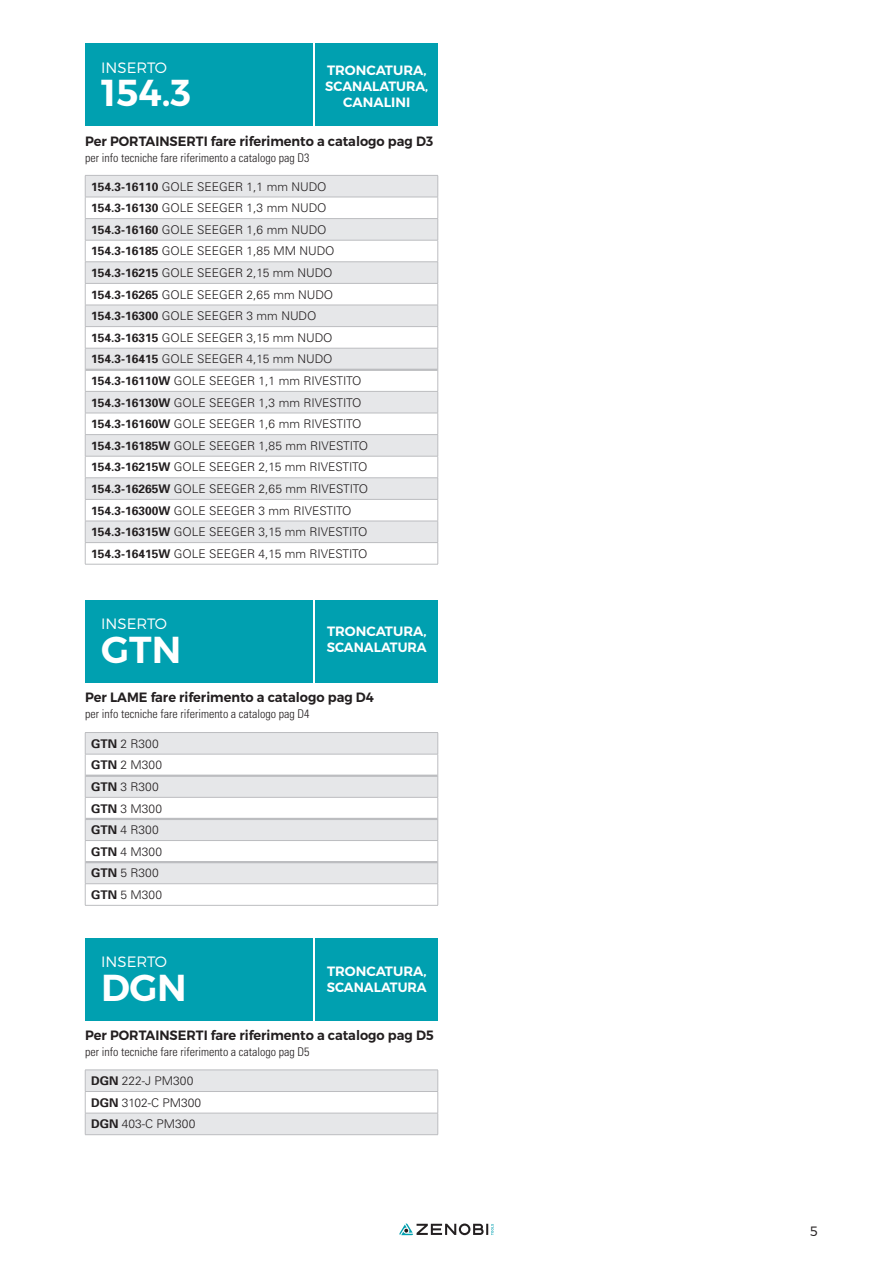
<style>
.page{position:relative;width:893px;height:1263px;background:#fff}
.page>*{position:absolute;margin:0;border:0;box-sizing:border-box;transform-origin:0 0}
.t1{font:600 37.5px "Montserrat";color:#fff}
.t2{font:300 15px "Montserrat";color:#fff}
.t3{font:600 13.5px "Montserrat";color:#231f20;scale:.96 1}
.t4{font:600 13.5px "Montserrat";color:#fff}
.t5{font:600 13.5px "Montserrat";color:#fff;scale:.96 1}
.t6{font:300 13.5px "Montserrat";color:#231f20}
.t7{font:300 12px "Univers LT Std";color:#231f20}
.t8{font:300 condensed 12px "Univers LT Std";color:#231f20}
.s1{font-family:"Univers 65";font-weight:700}
</style>
<div class="page">
<svg style="left:399px;top:1223px;width:95px;height:12px"></svg>
<svg style="left:86px;top:176px;width:352px;height:366px;fill:#e6e7e9"></svg>
<hr style="left:85px;top:197px;width:353px;height:1px;background:#bcbdc0">
<hr style="left:85px;top:218px;width:353px;height:1px;background:#bcbdc0">
<hr style="left:85px;top:240px;width:353px;height:1px;background:#bcbdc0">
<hr style="left:85px;top:262px;width:353px;height:1px;background:#bcbdc0">
<hr style="left:85px;top:283px;width:353px;height:1px;background:#bcbdc0">
<hr style="left:85px;top:305px;width:353px;height:1px;background:#bcbdc0">
<hr style="left:85px;top:326px;width:353px;height:1px;background:#bcbdc0">
<hr style="left:85px;top:348px;width:353px;height:1px;background:#bcbdc0">
<hr style="left:85px;top:391px;width:353px;height:1px;background:#bcbdc0">
<hr style="left:85px;top:413px;width:353px;height:1px;background:#bcbdc0">
<hr style="left:85px;top:434px;width:353px;height:1px;background:#bcbdc0">
<hr style="left:85px;top:456px;width:353px;height:1px;background:#bcbdc0">
<hr style="left:85px;top:477px;width:353px;height:1px;background:#bcbdc0">
<hr style="left:85px;top:499px;width:353px;height:1px;background:#bcbdc0">
<hr style="left:85px;top:521px;width:353px;height:1px;background:#bcbdc0">
<hr style="left:85px;top:542px;width:353px;height:1px;background:#bcbdc0">
<svg style="left:85px;top:176px;width:1px;height:388px"></svg>
<svg style="left:438px;top:176px;width:1px;height:388px"></svg>
<hr style="left:85px;top:369px;width:353px;height:2px;background:#bcbdc0">
<hr style="left:85px;top:175px;width:353px;height:1px;background:#bcbdc0">
<hr style="left:85px;top:564px;width:353px;height:1px;background:#bcbdc0">
<div style="left:85px;top:43px;width:227px;height:83px;background:#00a0b0"></div>
<div style="left:315px;top:43px;width:123px;height:83px;background:#00a0b0"></div>
<svg style="left:85px;top:1070px;width:354px;height:65px"></svg>
<hr style="left:85px;top:1070px;width:353px;height:1px;background:#bcbdc0">
<hr style="left:85px;top:1134px;width:353px;height:1px;background:#bcbdc0">
<div style="left:85px;top:938px;width:227px;height:83px;background:#00a0b0"></div>
<svg style="left:86px;top:733px;width:352px;height:150px;fill:#e6e7e9"></svg>
<hr style="left:85px;top:754px;width:353px;height:1px;background:#bcbdc0">
<hr style="left:85px;top:797px;width:353px;height:1px;background:#bcbdc0">
<hr style="left:85px;top:840px;width:353px;height:1px;background:#bcbdc0">
<hr style="left:85px;top:883px;width:353px;height:1px;background:#bcbdc0">
<svg style="left:85px;top:733px;width:1px;height:172px"></svg>
<svg style="left:438px;top:733px;width:1px;height:172px"></svg>
<hr style="left:85px;top:905px;width:353px;height:1px;background:#bcbdc0">
<hr style="left:85px;top:775px;width:353px;height:2px;background:#bcbdc0">
<hr style="left:85px;top:818px;width:353px;height:2px;background:#bcbdc0">
<hr style="left:85px;top:861px;width:353px;height:2px;background:#bcbdc0">
<hr style="left:85px;top:732px;width:353px;height:1px;background:#bcbdc0">
<div style="left:85px;top:600px;width:227px;height:82px;background:#00a0b0"></div>
<div style="left:315px;top:600px;width:123px;height:82px;background:#00a0b0"></div>
<div style="left:315px;top:938px;width:123px;height:83px;background:#00a0b0"></div>
<p class="t2" style="left:101px;top:58px;width:67px">INSERTO</p>
<p class="t1" style="left:101px;top:70px;width:92px">154.3</p>
<p class="t4" style="left:327px;top:62px;width:101px">TRONCATURA,</p>
<p class="t5" style="left:325px;top:78px;width:109px">SCANALATURA,</p>
<p class="t4" style="left:343px;top:94px;width:68px">CANALINI</p>
<p class="t3" style="left:85px;top:133px;width:364px">Per PORTAINSERTI fare riferimento a catalogo pag D3</p>
<p class="t8" style="left:85px;top:151px;width:226px">per info tecniche fare riferimento a catalogo pag D3</p>
<p class="t7" style="left:91px;top:179px;width:237px"><span class="s1">154.3-16110</span> GOLE SEEGER 1,1 mm NUDO</p>
<p class="t7" style="left:91px;top:201px;width:237px"><span class="s1">154.3-16130</span> GOLE SEEGER 1,3 mm NUDO</p>
<p class="t7" style="left:91px;top:222px;width:237px"><span class="s1">154.3-16160</span> GOLE SEEGER 1,6 mm NUDO</p>
<p class="t7" style="left:91px;top:244px;width:245px"><span class="s1">154.3-16185</span> GOLE SEEGER 1,85 MM NUDO</p>
<p class="t7" style="left:91px;top:265px;width:243px"><span class="s1">154.3-16215</span> GOLE SEEGER 2,15 mm NUDO</p>
<p class="t7" style="left:91px;top:287px;width:243px"><span class="s1">154.3-16265</span> GOLE SEEGER 2,65 mm NUDO</p>
<p class="t7" style="left:91px;top:309px;width:227px"><span class="s1">154.3-16300</span> GOLE SEEGER 3 mm NUDO</p>
<p class="t7" style="left:91px;top:330px;width:243px"><span class="s1">154.3-16315</span> GOLE SEEGER 3,15 mm NUDO</p>
<p class="t7" style="left:91px;top:352px;width:243px"><span class="s1">154.3-16415</span> GOLE SEEGER 4,15 mm NUDO</p>
<p class="t7" style="left:91px;top:373px;width:272px"><span class="s1">154.3-16110W</span> GOLE SEEGER 1,1 mm RIVESTITO</p>
<p class="t7" style="left:91px;top:395px;width:272px"><span class="s1">154.3-16130W</span> GOLE SEEGER 1,3 mm RIVESTITO</p>
<p class="t7" style="left:91px;top:417px;width:272px"><span class="s1">154.3-16160W</span> GOLE SEEGER 1,6 mm RIVESTITO</p>
<p class="t7" style="left:91px;top:438px;width:278px"><span class="s1">154.3-16185W</span> GOLE SEEGER 1,85 mm RIVESTITO</p>
<p class="t7" style="left:91px;top:460px;width:278px"><span class="s1">154.3-16215W</span> GOLE SEEGER 2,15 mm RIVESTITO</p>
<p class="t7" style="left:91px;top:481px;width:278px"><span class="s1">154.3-16265W</span> GOLE SEEGER 2,65 mm RIVESTITO</p>
<p class="t7" style="left:91px;top:503px;width:262px"><span class="s1">154.3-16300W</span> GOLE SEEGER 3 mm RIVESTITO</p>
<p class="t7" style="left:91px;top:525px;width:278px"><span class="s1">154.3-16315W</span> GOLE SEEGER 3,15 mm RIVESTITO</p>
<p class="t7" style="left:91px;top:546px;width:278px"><span class="s1">154.3-16415W</span> GOLE SEEGER 4,15 mm RIVESTITO</p>
<p class="t2" style="left:101px;top:614px;width:67px">INSERTO</p>
<p class="t1" style="left:101px;top:626px;width:82px">GTN</p>
<p class="t3" style="left:85px;top:689px;width:302px">Per LAME fare riferimento a catalogo pag D4</p>
<p class="t8" style="left:85px;top:707px;width:226px">per info tecniche fare riferimento a catalogo pag D4</p>
<p class="t4" style="left:327px;top:617px;width:101px">TRONCATURA,</p>
<p class="t5" style="left:325px;top:633px;width:109px">SCANALATURA,</p>
<p class="t4" style="left:327px;top:623px;width:101px">TRONCATURA,</p>
<p class="t5" style="left:327px;top:639px;width:106px">SCANALATURA</p>
<p class="t7" style="left:91px;top:736px;width:69px"><span class="s1">GTN</span> 2 R300</p>
<p class="t7" style="left:91px;top:758px;width:72px"><span class="s1">GTN</span> 2 M300</p>
<p class="t7" style="left:91px;top:779px;width:69px"><span class="s1">GTN</span> 3 R300</p>
<p class="t7" style="left:91px;top:801px;width:72px"><span class="s1">GTN</span> 3 M300</p>
<p class="t7" style="left:91px;top:823px;width:69px"><span class="s1">GTN</span> 4 R300</p>
<p class="t7" style="left:91px;top:844px;width:72px"><span class="s1">GTN</span> 4 M300</p>
<p class="t7" style="left:91px;top:866px;width:69px"><span class="s1">GTN</span> 5 R300</p>
<p class="t7" style="left:91px;top:887px;width:72px"><span class="s1">GTN</span> 5 M300</p>
<p class="t2" style="left:101px;top:953px;width:67px">INSERTO</p>
<p class="t1" style="left:101px;top:964px;width:87px">DGN</p>
<p class="t3" style="left:85px;top:1027px;width:365px">Per PORTAINSERTI fare riferimento a catalogo pag D5</p>
<p class="t8" style="left:85px;top:1045px;width:226px">per info tecniche fare riferimento a catalogo pag D5</p>
<p class="t4" style="left:327px;top:963px;width:101px">TRONCATURA,</p>
<p class="t5" style="left:327px;top:979px;width:106px">SCANALATURA</p>
<p class="t7" style="left:91px;top:1074px;width:104px"><span class="s1">DGN</span> 222-J PM300</p>
<p class="t7" style="left:91px;top:1095px;width:112px"><span class="s1">DGN</span> 3102-C PM300</p>
<p class="t7" style="left:91px;top:1117px;width:106px"><span class="s1">DGN</span> 403-C PM300</p>
<p class="t6" style="left:810px;top:1222px;width:9px">5</p>
</div>
